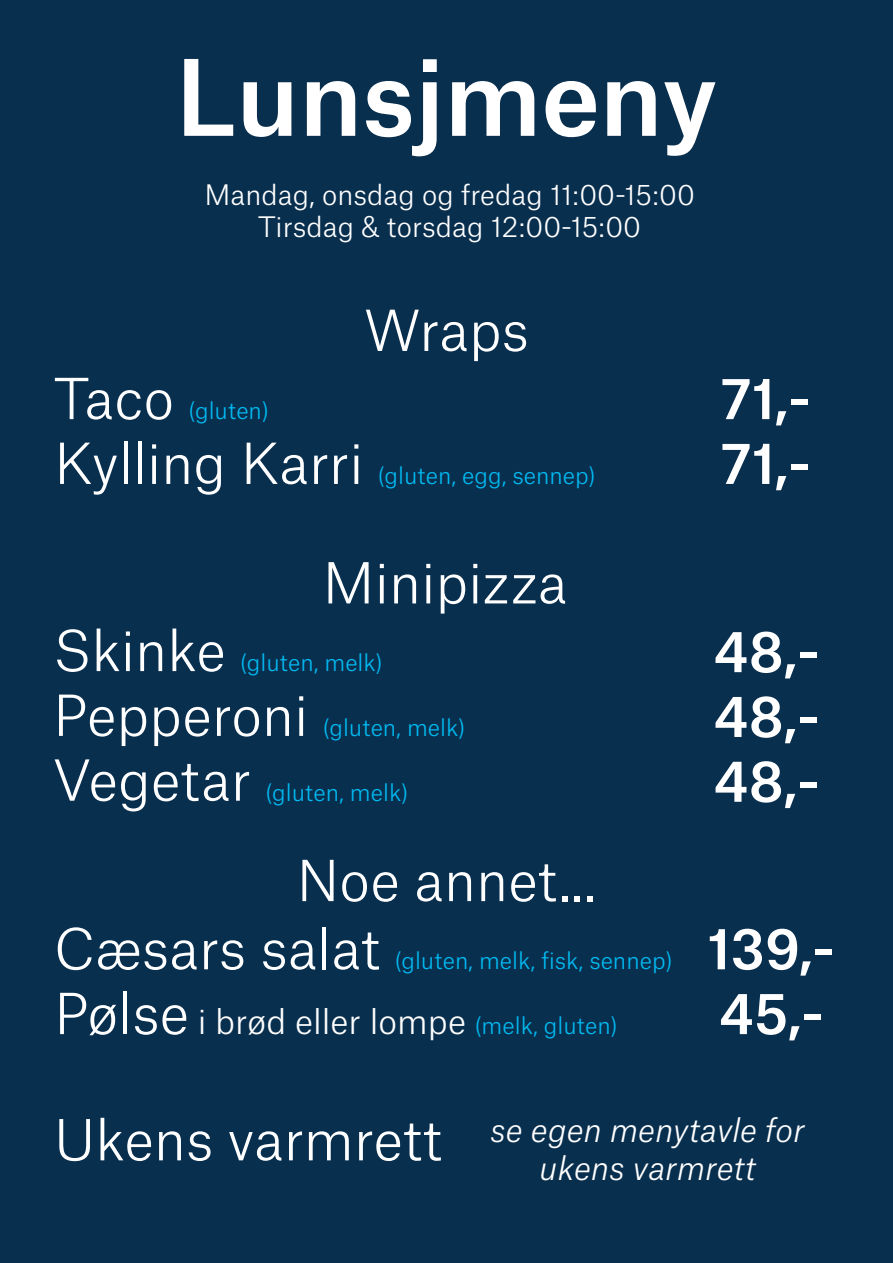
<style>
.page{position:relative;width:893px;height:1263px;background:#092f4f}
.page>*{position:absolute;margin:0;border:0;box-sizing:border-box;transform-origin:0 0}
.t1{font:500 100.5px "Atlas Grotesk";color:#fff}
.t2{font:300 54px "Atlas Grotesk";color:#fff}
.t3{font:500 54px "Atlas Grotesk";color:#fff}
.t4{font:300 33px "Atlas Grotesk";color:#fff}
.t5{font:italic 300 31.5px "Atlas Grotesk";color:#fff}
.t6{font:300 27px "Atlas Grotesk";color:#fff}
.t7{font:300 22.5px "Atlas Grotesk";color:#00baf1}
.s1{font-size:54px}
.s2{font-size:22.5px;color:#00baf1}
</style>
<div class="page">
<p class="t1" style="left:176px;top:16px;width:543px">Lunsjmeny</p>
<p class="t6" style="left:204px;top:173px;width:492px">Mandag, onsdag og fredag 11:00-15:00</p>
<p class="t6" style="left:258px;top:206px;width:384px">Tirsdag &amp; torsdag 12:00-15:00</p>
<p class="t2" style="left:364px;top:288px;width:166px">Wraps</p>
<p class="t2" style="left:54px;top:356px;width:122px">Taco</p>
<p class="t7" style="left:188px;top:393px;width:82px">(gluten)</p>
<p class="t2" style="left:54px;top:421px;width:311px">Kylling Karri</p>
<p class="t7" style="left:378px;top:458px;width:219px">(gluten, egg, sennep)</p>
<p class="t2" style="left:322px;top:540px;width:247px">Minipizza</p>
<p class="t2" style="left:53px;top:608px;width:174px">Skinke</p>
<p class="t7" style="left:240px;top:645px;width:144px">(gluten, melk)</p>
<p class="t2" style="left:53px;top:673px;width:257px">Pepperoni</p>
<p class="t7" style="left:323px;top:710px;width:144px">(gluten, melk)</p>
<p class="t2" style="left:53px;top:738px;width:200px">Vegetar</p>
<p class="t7" style="left:266px;top:774px;width:144px">(gluten, melk)</p>
<p class="t2" style="left:296px;top:838px;width:301px">Noe annet...</p>
<p class="t2" style="left:54px;top:906px;width:328px">Cæsars salat</p>
<p class="t7" style="left:395px;top:943px;width:279px">(gluten, melk, fisk, sennep)</p>
<p class="t4" style="left:54px;top:996px;width:565px"><span class="s1">Pølse</span> i brød eller lompe <span class="s2">(melk, gluten)</span></p>
<p class="t3" style="left:721px;top:354px;width:91px">71,-</p>
<p class="t3" style="left:721px;top:419px;width:91px">71,-</p>
<p class="t3" style="left:713px;top:607px;width:107px">48,-</p>
<p class="t3" style="left:713px;top:672px;width:107px">48,-</p>
<p class="t3" style="left:713px;top:737px;width:107px">48,-</p>
<p class="t3" style="left:708px;top:905px;width:129px">139,-</p>
<p class="t3" style="left:719px;top:969px;width:106px">45,-</p>
<p class="t2" style="left:54px;top:1097px;width:390px">Ukens varmrett</p>
<p class="t5" style="left:490px;top:1105px;width:316px">se egen menytavle for</p>
<p class="t5" style="left:539px;top:1143px;width:218px">ukens varmrett</p>
</div>
